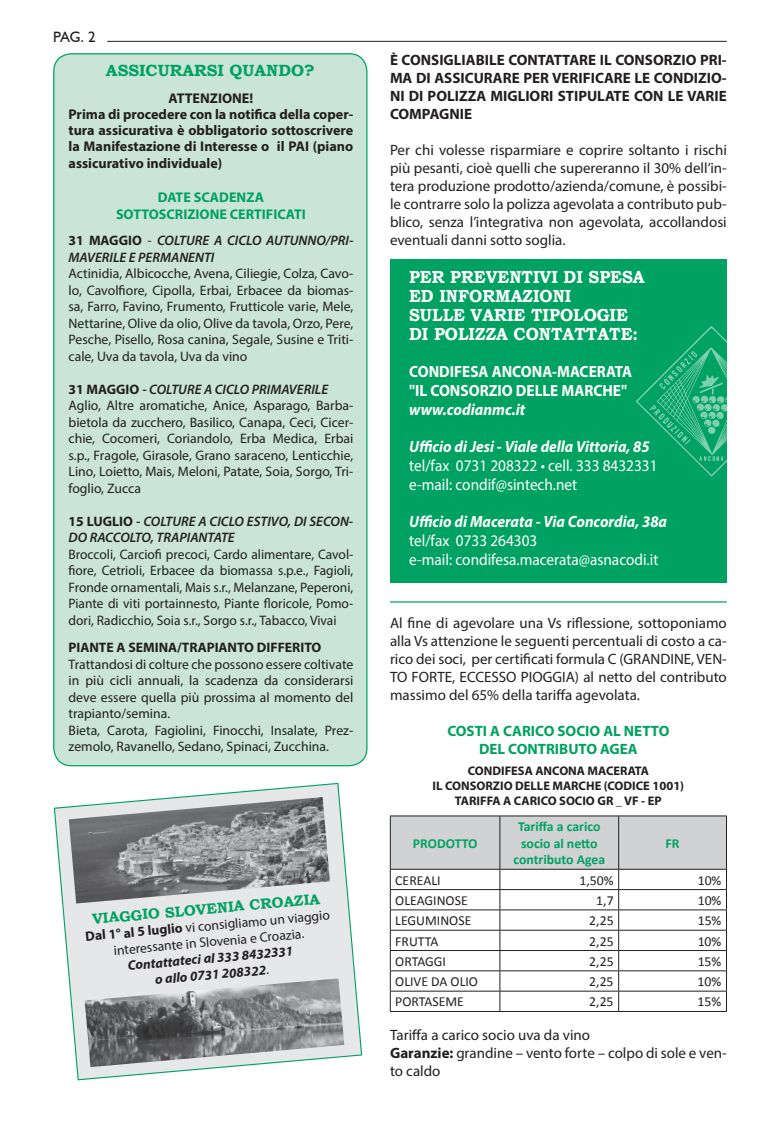
<style>
.page{position:relative;width:780px;height:1134px;background:#fff}
.page>*{position:absolute;margin:0;border:0;box-sizing:border-box;transform-origin:0 0}
.t1{font:700 17.5px/18.8px "Bookman Old Style";color:#fff;scale:.94 1}
.t2{font:16.25px/18.8px "Myriad Pro";color:#fff;scale:.94 1}
.t3{font:italic 700 16.25px "Myriad Pro";color:#fff;scale:.94 1}
.t4{font:700 16.25px/18.8px "Myriad Pro";color:#fff;scale:.94 1}
.t5{font:700 16.25px "Bookman Old Style";color:#00a261}
.t6{font:italic 700 16.25px "Myriad Pro";color:#fff;scale:.95 1}
.t7{font:15px/18px "Myriad Pro";color:#231f20;text-align:justify}
.t8{font:700 15px/18px "Myriad Pro";color:#231f20;text-align:justify}
.t9{font:700 15px/18px "Myriad Pro";color:#00a261;text-align:center}
.t10{font:15px "Humanist 521 BT";color:#231f20}
.t11{font:700 14.75px "Bookman Old Style";color:#00a261}
.t12{font:700 14.12px/16.2px "Myriad Pro";color:#231f20}
.t13{font:700 14.12px/17px "Myriad Pro";color:#00a261;text-align:center}
.t14{font:13.75px/16.5px "Myriad Pro";color:#231f20;text-align:justify}
.t15{font:italic 600 13.75px/16.5px "Myriad Pro";color:#231f20}
.t16{font:13.75px "Calibri";color:#231f20}
.t17{font:700 13.75px/16.5px "Calibri";color:#00a261;text-align:center}
.t18{font:700 13.75px "Myriad Pro";color:#231f20}
.t19{font:13.62px/16.4px "Myriad Pro";color:#231f20;text-align:center}
.t20{font:italic 700 13.62px/16.4px "Myriad Pro";color:#231f20;text-align:center}
.t21{font:700 12.5px/15px "Myriad Pro";color:#231f20;text-align:center}
.s1{font-weight:700;font-style:normal}
.s2{font-weight:400;font-style:normal}
.s3{font-weight:700}
.s4{font-weight:600;font-style:italic}
</style>
<div class="page">
<hr style="left:107px;top:41px;width:619px;height:1px;background:#231f20">
<svg style="left:53px;top:782px;width:310px;height:299px"></svg>
<div style="left:54px;top:54px;width:313px;height:712px;background:#cae5d7;border-radius:18px"></div>
<img style="left:69px;top:797px;width:261px;height:106px">
<img style="left:85px;top:978px;width:259px;height:89px">
<div style="left:390px;top:259px;width:336px;height:324px;background:#00a261"></div>
<hr style="left:390px;top:1011px;width:110px;height:1px;background:#231f20">
<hr style="left:500px;top:1011px;width:118px;height:1px;background:#231f20">
<hr style="left:618px;top:1011px;width:108px;height:1px;background:#231f20">
<svg style="left:390px;top:816px;width:337px;height:195px"></svg>
<hr style="left:390px;top:601px;width:336px;height:2px;background:#00a261">
<svg style="left:636px;top:326px;width:91px;height:151px"></svg>
<p class="t10" style="left:53px;top:28px;width:44px">PAG. 2</p>
<p class="t5" style="left:106px;top:61px;width:210px">ASSICURARSI QUANDO?</p>
<p class="t12" style="left:69px;top:89px;width:286px;text-indent:100px">ATTENZIONE!<br>Prima di procedere con la notifica della coper&shy;tura assicurativa è obbligatorio sottoscrivere la Manifestazione di Interesse o il PAI (piano assicurativo individuale)</p>
<p class="t13" style="left:116px;top:188px;width:191px">DATE SCADENZA<br>SOTTOSCRIZIONE CERTIFICATI</p>
<p class="t15" style="left:69px;top:232px;width:286px"><span class="s1">31 MAGGIO</span> <span class="s2">-</span> COLTURE A CICLO AUTUNNO/PRI-<br>MAVERILE E PERMANENTI</p>
<p class="t14" style="left:69px;top:265px;width:286px">Actinidia, Albicocche, Avena, Ciliegie, Colza, Cavo&shy;lo, Cavolfiore, Cipolla, Erbai, Erbacee da biomas&shy;sa, Farro, Favino, Frumento, Frutticole varie, Mele, Nettarine, Olive da olio, Olive da tavola, Orzo, Pere, Pesche, Pisello, Rosa canina, Segale, Susine e Triti&shy;cale, Uva da tavola, Uva da vino</p>
<p class="t14" style="left:69px;top:380px;width:286px;text-align:left"><span class="s3">31 MAGGIO</span> <span class="s4">- COLTURE A CICLO PRIMAVERILE </span>Aglio, Altre aromatiche, Anice, Asparago, Barba&shy;bietola da zucchero, Basilico, Canapa, Ceci, Cicer&shy;chie, Cocomeri, Coriandolo, Erba Medica, Erbai s.p., Fragole, Girasole, Grano saraceno, Lenticchie, Lino, Loietto, Mais, Meloni, Patate, Soia, Sorgo, Tri&shy;foglio, Zucca</p>
<p class="t15" style="left:69px;top:512px;width:286px"><span class="s1">15 LUGLIO</span> - COLTURE A CICLO ESTIVO, DI SECON-<br>DO RACCOLTO, TRAPIANTATE</p>
<p class="t14" style="left:69px;top:545px;width:286px">Broccoli, Carciofi precoci, Cardo alimentare, Cavol&shy;fiore, Cetrioli, Erbacee da biomassa s.p.e., Fagioli, Fronde ornamentali, Mais s.r., Melanzane, Peperoni, Piante di viti portainnesto, Piante floricole, Pomo&shy;dori, Radicchio, Soia s.r., Sorgo s.r., Tabacco, Vivai</p>
<p class="t18" style="left:69px;top:639px;width:254px">PIANTE A SEMINA/TRAPIANTO DIFFERITO</p>
<p class="t14" style="left:69px;top:656px;width:286px;text-align:left">Trattandosi di colture che possono essere coltivate in più cicli annuali, la scadenza da considerarsi deve essere quella più prossima al momento del trapianto/semina.<br>Bieta, Carota, Fagiolini, Finocchi, Insalate, Prez&shy;zemolo, Ravanello, Sedano, Spinaci, Zucchina.</p>
<p class="t11" style="left:91px;top:910px;width:230px;rotate:-5deg">VIAGGIO SLOVENIA CROAZIA</p>
<p class="t19" style="left:85px;top:928px;width:247px;rotate:-5deg"><span class="s3">Dal 1° al 5 luglio</span> vi consigliamo un viaggio interessante in Slovenia e Croazia.</p>
<p class="t20" style="left:127px;top:957px;width:168px;rotate:-5deg">Contattateci al 333 8432331 o allo 0731 208322<span class="s2">.</span></p>
<p class="t8" style="left:390px;top:51px;width:338px">È CONSIGLIABILE CONTATTARE IL CONSORZIO PRI-MA DI ASSICURARE PER VERIFICARE LE CONDIZIO-NI DI POLIZZA MIGLIORI STIPULATE CON LE VARIE COMPAGNIE</p>
<p class="t7" style="left:390px;top:141px;width:338px">Per chi volesse risparmiare e coprire soltanto i rischi più pesanti, cioè quelli che supereranno il 30% dell’in&shy;tera produzione prodotto/azienda/comune, è possibi&shy;le contrarre solo la polizza agevolata a contributo pub&shy;blico, senza l’integrativa non agevolata, accollandosi eventuali danni sotto soglia.</p>
<p class="t1" style="left:409px;top:268px;width:252px">PER PREVENTIVI DI SPESA<br>ED INFORMAZIONI<br>SULLE VARIE TIPOLOGIE<br>DI POLIZZA CONTATTATE:</p>
<p class="t4" style="left:409px;top:362px;width:239px">CONDIFESA ANCONA-MACERATA "IL CONSORZIO DELLE MARCHE"</p>
<p class="t6" style="left:409px;top:399px;width:124px">www.codianmc.it</p>
<p class="t3" style="left:409px;top:436px;width:257px">Ufficio di Jesi - Viale della Vittoria, 85</p>
<p class="t2" style="left:409px;top:456px;width:266px">tel/fax 0731 208322 • cell. 333 8432331 e-mail: condif@sintech.net</p>
<p class="t3" style="left:409px;top:511px;width:276px">Ufficio di Macerata - Via Concordia, 38a</p>
<p class="t2" style="left:409px;top:531px;width:267px">tel/fax 0733 264303<br>e-mail: condifesa.macerata@asnacodi.it</p>
<p class="t7" style="left:390px;top:614px;width:338px">Al fine di agevolare una Vs riflessione, sottoponiamo alla Vs attenzione le seguenti percentuali di costo a ca&shy;rico dei soci, per certificati formula C (GRANDINE, VEN-TO FORTE, ECCESSO PIOGGIA) al netto del contributo massimo del 65% della tariffa agevolata.</p>
<p class="t9" style="left:447px;top:722px;width:223px">COSTI A CARICO SOCIO AL NETTO<br>DEL CONTRIBUTO AGEA</p>
<p class="t21" style="left:432px;top:763px;width:253px">CONDIFESA ANCONA MACERATA<br>IL CONSORZIO DELLE MARCHE (CODICE 1001)<br>TARIFFA A CARICO SOCIO GR _ VF - EP</p>
<p class="t17" style="left:413px;top:835px;width:66px">PRODOTTO</p>
<p class="t17" style="left:513px;top:818px;width:93px">Tariffa a carico socio al netto contributo Agea</p>
<p class="t17" style="left:665px;top:835px;width:16px">FR</p>
<p class="t16" style="left:395px;top:871px;width:47px">CEREALI</p>
<p class="t16" style="left:579px;top:871px;width:36px">1,50%</p>
<p class="t16" style="left:697px;top:871px;width:25px">10%</p>
<p class="t16" style="left:395px;top:892px;width:74px">OLEAGINOSE</p>
<p class="t16" style="left:596px;top:892px;width:19px">1,7</p>
<p class="t16" style="left:697px;top:892px;width:25px">10%</p>
<p class="t16" style="left:395px;top:912px;width:78px">LEGUMINOSE</p>
<p class="t16" style="left:589px;top:912px;width:26px">2,25</p>
<p class="t16" style="left:697px;top:912px;width:25px">15%</p>
<p class="t16" style="left:395px;top:932px;width:45px">FRUTTA</p>
<p class="t16" style="left:589px;top:932px;width:26px">2,25</p>
<p class="t16" style="left:697px;top:932px;width:25px">10%</p>
<p class="t16" style="left:395px;top:952px;width:52px">ORTAGGI</p>
<p class="t16" style="left:589px;top:952px;width:26px">2,25</p>
<p class="t16" style="left:697px;top:952px;width:25px">15%</p>
<p class="t16" style="left:395px;top:973px;width:84px">OLIVE DA OLIO</p>
<p class="t16" style="left:589px;top:973px;width:26px">2,25</p>
<p class="t16" style="left:697px;top:973px;width:25px">10%</p>
<p class="t16" style="left:395px;top:993px;width:70px">PORTASEME</p>
<p class="t16" style="left:589px;top:993px;width:26px">2,25</p>
<p class="t16" style="left:697px;top:993px;width:25px">15%</p>
<p class="t7" style="left:390px;top:1025px;width:338px;text-align:left">Tariffa a carico socio uva da vino<br><span class="s3">Garanzie:</span> grandine – vento forte – colpo di sole e ven&shy;to caldo</p>
</div>
